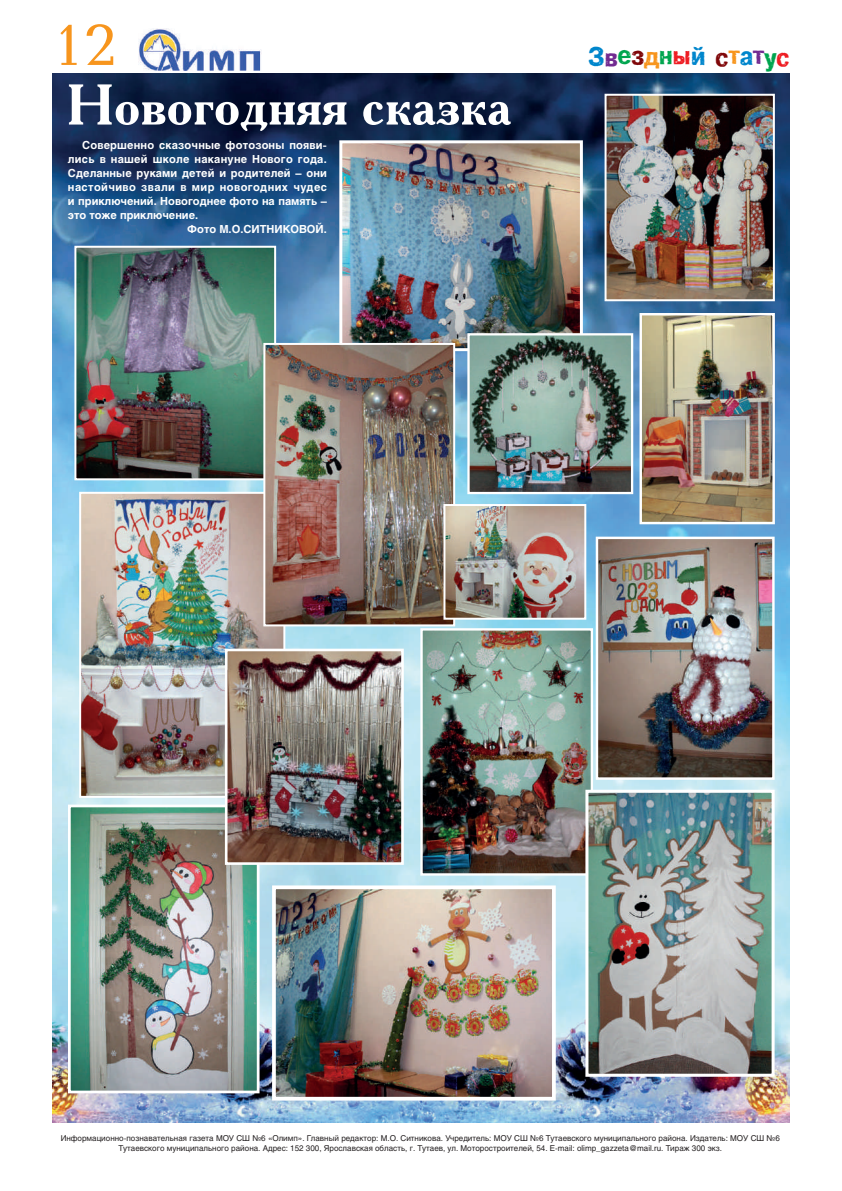
<style>
.page{position:relative;width:842px;height:1191px;background:#fff}
.page>*{position:absolute;margin:0;border:0;box-sizing:border-box;transform-origin:0 0}
.t1{font:60px "Baltica C";color:#f7951d}
.t2{font:700 57.3px "Academy C";color:#fff}
.t3{font:30px "Crash C";color:#0086cc;scale:1.1 1}
.t4{font:700 11px "Helios";letter-spacing:.01em;color:#fff}
.t5{font:700 11px "Helios";letter-spacing:.035em;color:#fff}
.t6{font:8px/10px "Helios";color:#231f20;text-align:center}
.s1{color:#722b91}
.s2{color:#00a54f}
.s3{color:#7f0709}
.s4{color:#f7951d}
.s5{color:#ee1d23}
</style>
<div class="page">
<img style="left:138px;top:28px;width:123px;height:43px">
<svg style="left:52px;top:73px;width:737px;height:1px"></svg>
<img style="left:52px;top:74px;width:737px;height:1048px">
<img style="left:343px;top:144px;width:236px;height:203px">
<div style="left:339px;top:140px;width:244px;height:211px;border:3px solid #fff"></div>
<img style="left:470px;top:336px;width:160px;height:155px">
<div style="left:467px;top:333px;width:166px;height:161px;border:2px solid #fff"></div>
<img style="left:77px;top:249px;width:196px;height:228px">
<div style="left:74px;top:246px;width:202px;height:234px;border:2px solid #fff"></div>
<img style="left:642px;top:316px;width:130px;height:205px">
<div style="left:639px;top:313px;width:136px;height:211px;border:2px solid #fff"></div>
<img style="left:607px;top:97px;width:165px;height:201px">
<div style="left:604px;top:94px;width:171px;height:207px;border:2px solid #fff"></div>
<img style="left:599px;top:539px;width:173px;height:238px">
<div style="left:596px;top:536px;width:179px;height:244px;border:2px solid #fff"></div>
<img style="left:277px;top:890px;width:274px;height:205px">
<div style="left:272px;top:885px;width:284px;height:215px;border:4px solid #fff"></div>
<img style="left:82px;top:495px;width:200px;height:300px">
<div style="left:79px;top:492px;width:206px;height:306px;border:2px solid #fff"></div>
<img style="left:72px;top:808px;width:184px;height:281px">
<div style="left:68px;top:804px;width:192px;height:289px;border:3px solid #fff"></div>
<img style="left:423px;top:631px;width:167px;height:241px">
<div style="left:420px;top:628px;width:173px;height:247px;border:2px solid #fff"></div>
<img style="left:589px;top:793px;width:182px;height:279px">
<div style="left:585px;top:789px;width:190px;height:287px;border:3px solid #fff"></div>
<img style="left:229px;top:652px;width:171px;height:209px">
<div style="left:225px;top:648px;width:179px;height:217px;border:3px solid #fff"></div>
<img style="left:266px;top:346px;width:186px;height:277px">
<div style="left:263px;top:343px;width:192px;height:283px;border:2px solid #fff"></div>
<img style="left:446px;top:507px;width:137px;height:109px">
<div style="left:443px;top:504px;width:143px;height:115px;border:2px solid #fff"></div>
<h1 class="t1" style="left:52px;top:14px;width:65px">12</h1>
<h2 class="t2" style="left:67px;top:67px;width:446px">Новогодняя сказка</h2>
<h3 class="t4" style="left:82px;top:139px;width:246px">Совершенно сказочные фотозоны появи-</h3>
<h3 class="t4" style="left:68px;top:153px;width:260px">лись в нашей школе накануне Нового года.</h3>
<h3 class="t4" style="left:68px;top:167px;width:260px">Сделанные руками детей и родителей – они</h3>
<h3 class="t5" style="left:68px;top:181px;width:260px">настойчиво звали в мир новогодних чудес</h3>
<h3 class="t4" style="left:68px;top:195px;width:260px">и приключений. Новогоднее фото на память –</h3>
<h3 class="t4" style="left:68px;top:209px;width:132px">это тоже приключение.</h3>
<h3 class="t4" style="left:187px;top:223px;width:141px">Фото М.О.СИТНИКОВОЙ.</h3>
<h3 class="t3" style="left:588px;top:41px;width:184px">З<span class="s1">в</span><span class="s2">е</span><span class="s3">з</span><span class="s4">д</span><span class="s2">н</span><span class="s5">ы</span>й <span class="s3">с</span><span class="s4">т</span>а<span class="s1">т</span><span class="s2">у</span><span class="s5">с</span></h3>
<p class="t6" style="left:61px;top:1132px;width:721px">Информационно-познавательная газета МОУ СШ №6 «Олимп». Главный редактор: М.О. Ситникова. Учредитель: МОУ СШ №6 Тутаевского муниципального района. Издатель: МОУ СШ №6<br>Тутаевского муниципального района. Адрес: 152 300, Ярославская область, г. Тутаев, ул. Моторостроителей, 54. E-mail: olimp_gazzeta@mail.ru. Тираж 300 экз.</p>
</div>
